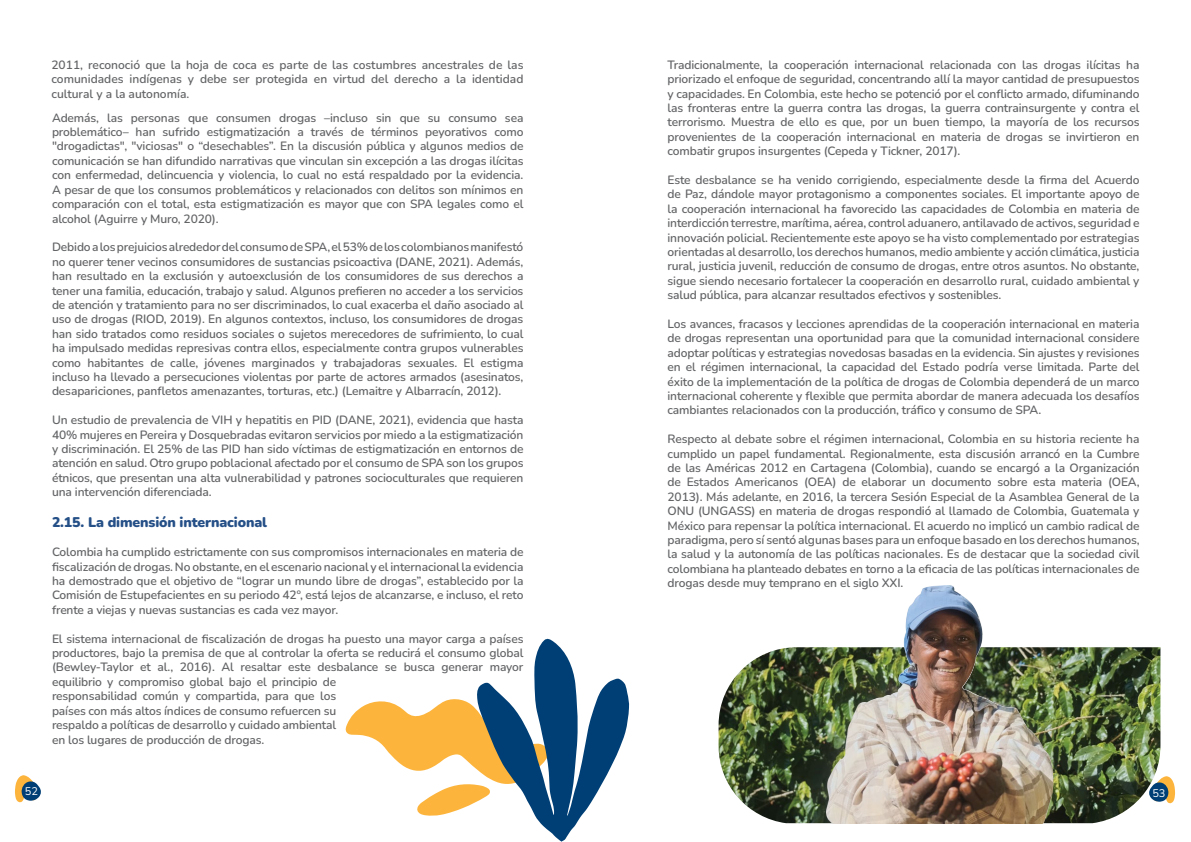
<style>
.page{position:relative;width:1191px;height:842px;background:#fff}
.page>*{position:absolute;margin:0;border:0;box-sizing:border-box;transform-origin:0 0}
.t1{font:900 14px "Nunito";letter-spacing:-.01em;color:#244f87}
.t2{font:600 12px/14.4px "Nunito";letter-spacing:-.01em;color:#636466;text-align:justify}
.t3{font:11px "Nunito";color:#fff}
</style>
<div class="page">
<svg style="left:15px;top:775px;width:26px;height:27px"></svg>
<svg style="left:1160px;top:776px;width:15px;height:27px"></svg>
<svg style="left:346px;top:639px;width:283px;height:203px"></svg>
<img style="left:718px;top:647px;width:442px;height:176px">
<img style="left:826px;top:585px;width:226px;height:238px">
<p class="t2" style="left:51px;top:57px;width:473px">2011, reconoció que la hoja de coca es parte de las costumbres ancestrales de las comunidades indígenas y debe ser protegida en virtud del derecho a la identidad cultural y a la autonomía.</p>
<p class="t2" style="left:667px;top:57px;width:473px">Tradicionalmente, la cooperación internacional relacionada con las drogas ilícitas ha priorizado el enfoque de seguridad, concentrando allí la mayor cantidad de presupuestos y capacidades. En Colombia, este hecho se potenció por el conflicto armado, difuminando las fronteras entre la guerra contra las drogas, la guerra contrainsurgente y contra el terrorismo. Muestra de ello es que, por un buen tiempo, la mayoría de los recursos provenientes de la cooperación internacional en materia de drogas se invirtieron en combatir grupos insurgentes (Cepeda y Tickner, 2017).</p>
<p class="t2" style="left:667px;top:172px;width:473px">Este desbalance se ha venido corrigiendo, especialmente desde la firma del Acuerdo de Paz, dándole mayor protagonismo a componentes sociales. El importante apoyo de la cooperación internacional ha favorecido las capacidades de Colombia en materia de interdicción terrestre, marítima, aérea, control aduanero, antilavado de activos, seguridad e innovación policial. Recientemente este apoyo se ha visto complementado por estrategias orientadas al desarrollo, los derechos humanos, medio ambiente y acción climática, justicia rural, justicia juvenil, reducción de consumo de drogas, entre otros asuntos. No obstante, sigue siendo necesario fortalecer la cooperación en desarrollo rural, cuidado ambiental y salud pública, para alcanzar resultados efectivos y sostenibles.</p>
<p class="t2" style="left:667px;top:316px;width:473px">Los avances, fracasos y lecciones aprendidas de la cooperación internacional en materia de drogas representan una oportunidad para que la comunidad internacional considere adoptar políticas y estrategias novedosas basadas en la evidencia. Sin ajustes y revisiones en el régimen internacional, la capacidad del Estado podría verse limitada. Parte del éxito de la implementación de la política de drogas de Colombia dependerá de un marco internacional coherente y flexible que permita abordar de manera adecuada los desafíos cambiantes relacionados con la producción, tráfico y consumo de SPA.</p>
<p class="t2" style="left:667px;top:431px;width:473px">Respecto al debate sobre el régimen internacional, Colombia en su historia reciente ha cumplido un papel fundamental. Regionalmente, esta discusión arrancó en la Cumbre de las Américas 2012 en Cartagena (Colombia), cuando se encargó a la Organización de Estados Americanos (OEA) de elaborar un documento sobre esta materia (OEA, 2013). Más adelante, en 2016, la tercera Sesión Especial de la Asamblea General de la ONU (UNGASS) en materia de drogas respondió al llamado de Colombia, Guatemala y México para repensar la política internacional. El acuerdo no implicó un cambio radical de paradigma, pero sí sentó algunas bases para un enfoque basado en los derechos humanos, la salud y la autonomía de las políticas nacionales. Es de destacar que la sociedad civil colombiana ha planteado debates en torno a la eficacia de las políticas internacionales de drogas desde muy temprano en el siglo XXI.</p>
<p class="t2" style="left:52px;top:110px;width:473px">Además, las personas que consumen drogas –incluso sin que su consumo sea problemático– han sufrido estigmatización a través de términos peyorativos como "drogadictas", "viciosas" o “desechables”. En la discusión pública y algunos medios de comunicación se han difundido narrativas que vinculan sin excepción a las drogas ilícitas con enfermedad, delincuencia y violencia, lo cual no está respaldado por la evidencia.<br>A pesar de que los consumos problemáticos y relacionados con delitos son mínimos en comparación con el total, esta estigmatización es mayor que con SPA legales como el alcohol (Aguirre y Muro, 2020).</p>
<p class="t2" style="left:52px;top:239px;width:473px">Debido a los prejuicios alrededor del consumo de SPA, el 53% de los colombianos manifestó no querer tener vecinos consumidores de sustancias psicoactiva (DANE, 2021). Además, han resultado en la exclusión y autoexclusión de los consumidores de sus derechos a tener una familia, educación, trabajo y salud. Algunos prefieren no acceder a los servicios de atención y tratamiento para no ser discriminados, lo cual exacerba el daño asociado al uso de drogas (RIOD, 2019). En algunos contextos, incluso, los consumidores de drogas han sido tratados como residuos sociales o sujetos merecedores de sufrimiento, lo cual ha impulsado medidas represivas contra ellos, especialmente contra grupos vulnerables como habitantes de calle, jóvenes marginados y trabajadoras sexuales. El estigma incluso ha llevado a persecuciones violentas por parte de actores armados (asesinatos, desapariciones, panfletos amenazantes, torturas, etc.) (Lemaitre y Albarracín, 2012).</p>
<p class="t2" style="left:52px;top:412px;width:473px">Un estudio de prevalencia de VIH y hepatitis en PID (DANE, 2021), evidencia que hasta 40% mujeres en Pereira y Dosquebradas evitaron servicios por miedo a la estigmatización y discriminación. El 25% de las PID han sido víctimas de estigmatización en entornos de atención en salud. Otro grupo poblacional afectado por el consumo de SPA son los grupos étnicos, que presentan una alta vulnerabilidad y patrones socioculturales que requieren una intervención diferenciada.</p>
<p class="t1" style="left:52px;top:513px;width:216px">2.15. La dimensión internacional</p>
<p class="t2" style="left:52px;top:544px;width:473px">Colombia ha cumplido estrictamente con sus compromisos internacionales en materia de fiscalización de drogas. No obstante, en el escenario nacional y el internacional la evidencia ha demostrado que el objetivo de “lograr un mundo libre de drogas”, establecido por la Comisión de Estupefacientes en su periodo 42º, está lejos de alcanzarse, e incluso, el reto frente a viejas y nuevas sustancias es cada vez mayor.</p>
<p class="t2" style="left:52px;top:631px;width:473px;text-align:left">El sistema internacional de fiscalización de drogas ha puesto una mayor carga a países productores, bajo la premisa de que al controlar la oferta se reducirá el consumo global (Bewley-Taylor et al., 2016). Al resaltar este desbalance se busca generar mayor equilibrio y compromiso global bajo el principio de<br>responsabilidad común y compartida, para que los<br>países con más altos índices de consumo refuercen su<br>respaldo a políticas de desarrollo y cuidado ambiental<br>en los lugares de producción de drogas.</p>
<p class="t3" style="left:25px;top:784px;width:15px">52</p>
<p class="t3" style="left:1152px;top:785px;width:15px">53</p>
</div>
